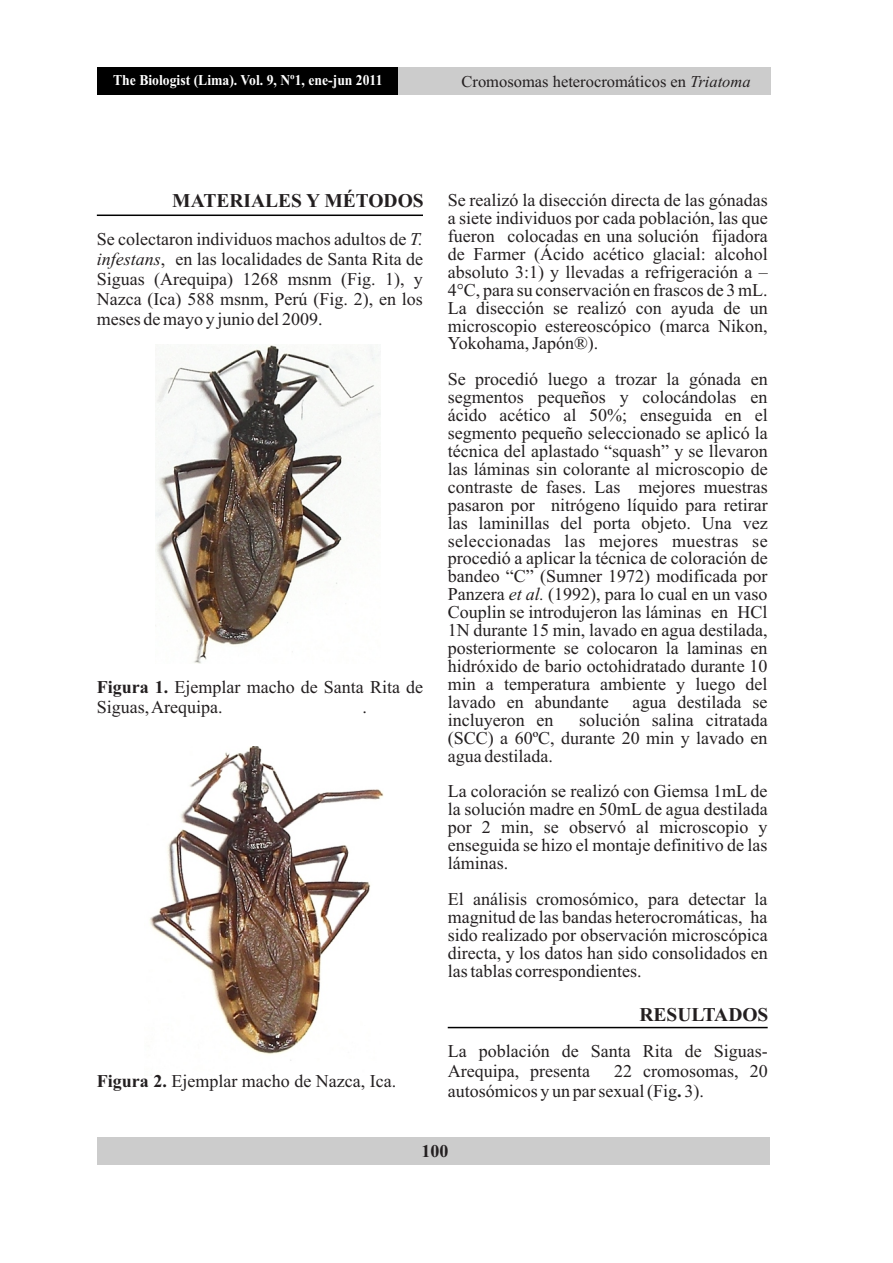
<style>
.page{position:relative;width:893px;height:1263px;background:#fff}
.page>*{position:absolute;margin:0;border:0;box-sizing:border-box;transform-origin:0 0}
.t1{font:700 19.5px "Times New Roman";color:#231f20}
.t2{font:18px/17.9px "Times New Roman";color:#231f20;text-align:justify}
.t3{font:700 18px "Times New Roman";color:#231f20}
.t4{font:16.5px "Times New Roman";color:#231f20}
.t5{font:700 15px "Times New Roman";color:#fff;scale:.91 1}
.s1{font-style:italic}
.s2{font-weight:700}
</style>
<div class="page">
<div style="left:97px;top:1137px;width:673px;height:27px;background:#ccc"></div>
<div style="left:97px;top:67px;width:674px;height:28px;background:#ccc"></div>
<div style="left:97px;top:67px;width:301px;height:28px;background:#000"></div>
<hr style="left:97px;top:215px;width:326px;height:1px;background:#000">
<img style="left:156px;top:345px;width:224px;height:319px">
<img style="left:149px;top:746px;width:235px;height:315px">
<hr style="left:448px;top:1027px;width:320px;height:1px;background:#000">
<p class="t5" style="left:113px;top:75px;width:298px">The Biologist (Lima). Vol. 9, Nº1, ene-jun 2011</p>
<p class="t4" style="left:462px;top:76px;width:291px">Cromosomas heterocromáticos en <span class="s1">Triatoma</span></p>
<p class="t1" style="left:172px;top:194px;width:253px">MATERIALES Y MÉTODOS</p>
<p class="t2" style="left:97px;top:231px;width:328px;line-height:20px">Se colectaron individuos machos adultos de <span class="s1">T. infestans</span>, en las localidades de Santa Rita de Siguas (Arequipa) 1268 msnm (Fig. 1), y Nazca (Ica) 588 msnm, Perú (Fig. 2), en los meses de mayo y junio del 2009.</p>
<p class="t2" style="left:97px;top:679px;width:328px;line-height:20px"><span class="s2">Figura 1.</span> Ejemplar macho de Santa Rita de<br>Siguas, Arequipa.</p>
<p class="t2" style="left:362px;top:700px;width:6px">.</p>
<p class="t2" style="left:97px;top:1074px;width:301px"><span class="s2">Figura 2.</span> Ejemplar macho de Nazca, Ica.</p>
<p class="t2" style="left:448px;top:193px;width:321px">Se realizó la disección directa de las gónadas a siete individuos por cada población, las que fueron colocadas en una solución fijadora de Farmer (Ácido acético glacial: alcohol absoluto 3:1) y llevadas a refrigeración a – 4°C, para su conservación en frascos de 3 mL.<br>La disección se realizó con ayuda de un microscopio estereoscópico (marca Nikon, Yokohama, Japón®).</p>
<p class="t2" style="left:448px;top:372px;width:321px">Se procedió luego a trozar la gónada en segmentos pequeños y colocándolas en ácido acético al 50%; enseguida en el segmento pequeño seleccionado se aplicó la técnica del aplastado “squash” y se llevaron las láminas sin colorante al microscopio de contraste de fases. Las mejores muestras pasaron por nitrógeno líquido para retirar las laminillas del porta objeto. Una vez seleccionadas las mejores muestras se procedió a aplicar la técnica de coloración de bandeo “C” (Sumner 1972) modificada por Panzera <span class="s1">et al.</span> (1992), para lo cual en un vaso Couplin se introdujeron las láminas en HCl 1N durante 15 min, lavado en agua destilada, posteriormente se colocaron la laminas en hidróxido de bario octohidratado durante 10 min a temperatura ambiente y luego del lavado en abundante</p>
<p class="t2" style="left:633px;top:695px;width:137px">agua destilada se</p>
<p class="t2" style="left:448px;top:712px;width:321px;text-indent:131px">solución salina citratada (SCC) a 60ºC, durante 20 min y lavado en agua destilada.</p>
<p class="t2" style="left:448px;top:784px;width:321px">La coloración se realizó con Giemsa 1mL de la solución madre en 50mL de agua destilada por 2 min, se observó al microscopio y enseguida se hizo el montaje definitivo de las láminas.</p>
<p class="t2" style="left:448px;top:892px;width:321px">El análisis cromosómico, para detectar la magnitud de las bandas heterocromáticas, ha sido realizado por observación microscópica directa, y los datos han sido consolidados en las tablas correspondientes.</p>
<p class="t1" style="left:639px;top:1007px;width:130px">RESULTADOS</p>
<p class="t2" style="left:448px;top:1043px;width:321px;line-height:20px">La población de Santa Rita de Siguas-<br>Arequipa, presenta</p>
<p class="t2" style="left:448px;top:712px;width:107px">incluyeron en</p>
<p class="t2" style="left:448px;top:1063px;width:321px;line-height:20px;text-indent:166px">22 cromosomas, 20 autosómicos y un par sexual (Fig<span class="s2">.</span> 3).</p>
<p class="t3" style="left:421px;top:1144px;width:28px">100</p>
</div>
